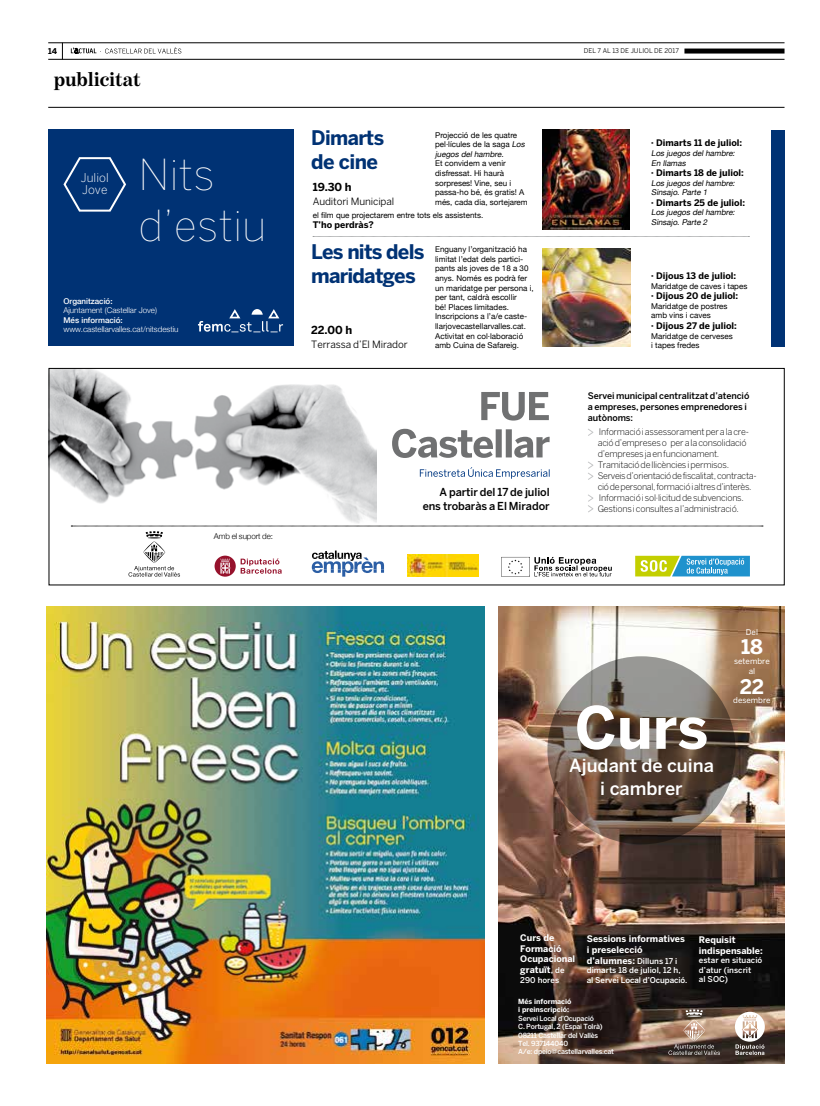
<style>
.page{position:relative;width:820px;height:1106px;background:#fff}
.page>*{position:absolute;margin:0;border:0;box-sizing:border-box;transform-origin:0 0}
.t1{font:700 57.9px "Benton Sans";color:#fff}
.t2{font:100 42.4px/50.8px "Benton Sans";letter-spacing:.005em;color:#fff}
.t3{font:700 20px/24px "Benton Sans";letter-spacing:-.04em;color:#003274}
.t4{font:700 20px "Benton Modern One";letter-spacing:-.005em;color:#000}
.t5{font:700 20px "Benton Sans";color:#fff}
.t6{font:500 18.1px/22.9px "Benton Sans";color:#fff;text-align:center}
.t7{font:300 12px/12px "Benton Sans";letter-spacing:.005em;color:#fff}
.t8{font:700 11px "Benton Sans";letter-spacing:-.01em;color:#000}
.t9{font:500 10.9px/14.2px "Benton Sans";letter-spacing:-.01em;color:#000;text-align:right}
.t10{font:10px "Benton Sans";letter-spacing:-.01em;color:#000}
.t11{font:300 9px/11px "Benton Sans";letter-spacing:-.025em;color:#000}
.t12{font:700 9px "Benton Sans";color:#000}
.t13{font:700 9px/10.8px "Benton Sans";color:#fff}
.t14{font:500 9px/11px "Benton Sans";letter-spacing:-.01em;color:#000}
.t15{font:8px/9.6px "Helvetica Neue";color:#000}
.t16{font:italic 8px/9.6px "Helvetica Neue";color:#000}
.t17{font:500 8px/9.6px "Benton Sans";color:#fff}
.t18{font:300 8px "Helvetica Neue";color:#fff}
.t19{font:500 8px "Helvetica Neue";color:#fff}
.t20{font:8px/9.6px "Benton Sans";color:#fff;text-align:center}
.t21{font:300 8px "Helvetica Neue";letter-spacing:-.01em;color:#000}
.t22{font:700 8px "Benton Sans";color:#000}
.t23{font:500 7px/8.4px "Benton Sans";letter-spacing:-.03em;color:#fff}
.t24{font:700 7px/8.4px "Benton Sans";color:#fff}
.t25{font:6.5px "Benton Sans";letter-spacing:.005em;color:#000}
.s1{font-style:italic}
.s2{font-weight:500}
.s3{font-weight:500;font-size:8px}
</style>
<div class="page">
<svg style="left:62px;top:44px;width:1px;height:15px"></svg>
<hr style="left:48px;top:107px;width:736px;height:1px;background:#000">
<hr style="left:48px;top:43px;width:736px;height:1px;background:#000">
<hr style="left:48px;top:59px;width:736px;height:1px;background:#000">
<div style="left:684px;top:49px;width:100px;height:5px;background:#000"></div>
<svg style="left:71px;top:47px;width:110px;height:7px"></svg>
<img style="left:47px;top:606px;width:437px;height:457px">
<img style="left:498px;top:606px;width:286px;height:457px">
<svg style="left:547px;top:656px;width:188px;height:188px;background:#695b51"></svg>
<svg style="left:668px;top:1009px;width:51px;height:45px;background:#8c7566"></svg>
<svg style="left:734px;top:1011px;width:30px;height:43px"></svg>
<div style="left:49px;top:129px;width:245px;height:217px;background:#003274"></div>
<div style="left:770px;top:130px;width:14px;height:217px;background:#003274"></div>
<svg style="left:63px;top:157px;width:63px;height:55px"></svg>
<img style="left:542px;top:248px;width:88px;height:99px">
<svg style="left:198px;top:309px;width:85px;height:23px"></svg>
<svg style="left:313px;top:236px;width:436px;height:1px"></svg>
<img style="left:542px;top:130px;width:86px;height:99px">
<img style="left:51px;top:370px;width:326px;height:157px">
<div style="left:49px;top:368px;width:735px;height:217px;border:1px solid #000"></div>
<svg style="left:392px;top:429px;width:157px;height:29px"></svg>
<svg style="left:481px;top:392px;width:67px;height:28px"></svg>
<svg style="left:419px;top:467px;width:130px;height:12px"></svg>
<svg style="left:588px;top:429px;width:6px;height:7px"></svg>
<svg style="left:588px;top:461px;width:6px;height:19px"></svg>
<svg style="left:588px;top:494px;width:6px;height:19px"></svg>
<svg style="left:71px;top:526px;width:691px;height:51px"></svg>
<img style="left:407px;top:554px;width:71px;height:22px">
<p class="t22" style="left:48px;top:46px;width:11px">14</p>
<p class="t25" style="left:583px;top:47px;width:97px">DEL 7 AL 13 DE juliol DE 2017</p>
<h3 class="t4" style="left:54px;top:68px;width:89px">publicitat</h3>
<h3 class="t7" style="left:81px;top:172px;width:30px">Juliol<br>Jove</h3>
<h2 class="t2" style="left:138px;top:149px;width:129px">Nits d’estiu</h2>
<p class="t19" style="left:63px;top:296px;width:51px">Organització:</p>
<p class="t18" style="left:63px;top:305px;width:95px">Ajuntament (Castellar Jove)</p>
<p class="t19" style="left:63px;top:315px;width:61px">Més informació:</p>
<p class="t18" style="left:63px;top:324px;width:116px">www.castellarvalles.cat/nitsdestiu</p>
<p class="t21" style="left:214px;top:531px;width:61px">Amb el suport de:</p>
<h3 class="t3" style="left:311px;top:125px;width:74px">Dimarts de cine</h3>
<h3 class="t8" style="left:312px;top:180px;width:40px">19.30 h</h3>
<p class="t10" style="left:312px;top:195px;width:83px">Auditori Municipal</p>
<h3 class="t3" style="left:311px;top:240px;width:115px">Les nits dels maridatges</h3>
<h3 class="t8" style="left:311px;top:324px;width:43px">22.00 h</h3>
<p class="t10" style="left:311px;top:339px;width:98px">Terrassa d’El Mirador</p>
<p class="t15" style="left:435px;top:130px;width:93px">Projecció de les quatre pel·lícules de la saga <span class="s1">Los juegos del hambre.</span></p>
<p class="t15" style="left:435px;top:159px;width:94px">Et convidem a venir disfressat. Hi haurà sorpreses! Vine, seu i passa-ho bé, és gratis! A més, cada dia, sortejarem</p>
<p class="t15" style="left:312px;top:210px;width:172px">el film que projectarem entre tots els assistents.</p>
<p class="t12" style="left:312px;top:220px;width:63px">T’ho perdràs?</p>
<p class="t15" style="left:435px;top:244px;width:100px">Enguany l’organització ha limitat l’edat dels partici&shy;pants als joves de 18 a 30 anys. Només es podrà fer un maridatge per persona i, per tant, caldrà escollir<br>bé! Places limitades.<br>Inscripcions a l’a/e caste&shy;llarjovecastellarvalles.cat.<br>Activitat en col·laboració amb Cuina de Safareig.</p>
<h3 class="t9" style="left:422px;top:485px;width:128px">A partir del 17 de juliol ens trobaràs a El Mirador</h3>
<p class="t12" style="left:651px;top:138px;width:92px">· Dimarts 11 de juliol:</p>
<p class="t16" style="left:651px;top:148px;width:87px">Los juegos del hambre:<br>En llamas</p>
<p class="t12" style="left:651px;top:167px;width:94px">· Dimarts 18 de juliol:</p>
<p class="t16" style="left:651px;top:178px;width:87px">Los juegos del hambre:<br>Sinsajo. Parte 1</p>
<p class="t12" style="left:651px;top:197px;width:95px">· Dimarts 25 de juliol:</p>
<p class="t16" style="left:651px;top:208px;width:87px">Los juegos del hambre:<br>Sinsajo. Parte 2</p>
<p class="t12" style="left:651px;top:270px;width:86px">· Dijous 13 de juliol:</p>
<p class="t15" style="left:651px;top:281px;width:98px">Maridatge de caves i tapes</p>
<p class="t12" style="left:651px;top:290px;width:88px">· Dijous 20 de juliol:</p>
<p class="t15" style="left:651px;top:301px;width:78px">Maridatge de postres amb vins i caves</p>
<p class="t12" style="left:651px;top:320px;width:87px">· Dijous 27 de juliol:</p>
<p class="t15" style="left:651px;top:331px;width:83px">Maridatge de cerveses i tapes fredes</p>
<p class="t14" style="left:587px;top:390px;width:163px">Servei municipal centralitzat d’atenció a empreses, persones emprenedores i autònoms:</p>
<p class="t11" style="left:597px;top:426px;width:160px">I nformació i assessorament per a la cre&shy;ació d’empreses o per a la consolidació d’empreses ja en funcionament.<br>Tramitació de llicències i permisos.<br>Serveis d’orientació de fiscalitat, contracta&shy;ció de personal, formació i altres d’interès.<br>I nformació i sol·licitud de subvencions.<br>Gestions i consultes a l’administració.</p>
<h1 class="t1" style="left:574px;top:693px;width:135px">Curs</h1>
<h3 class="t6" style="left:569px;top:753px;width:146px">Ajudant de cuina i cambrer</h3>
<p class="t20" style="left:745px;top:627px;width:14px">Del</p>
<h3 class="t5" style="left:740px;top:635px;width:23px">18</h3>
<p class="t20" style="left:733px;top:656px;width:37px">setembre al</p>
<h3 class="t5" style="left:739px;top:674px;width:26px">22</h3>
<p class="t20" style="left:733px;top:695px;width:39px">desembre</p>
<p class="t13" style="left:520px;top:932px;width:56px">Curs de<br>Formació<br>Ocupacional gratuït<span class="s2">,</span> <span class="s3">de</span></p>
<p class="t17" style="left:520px;top:975px;width:40px">290 hores</p>
<p class="t13" style="left:586px;top:933px;width:100px">Sessions informatives i preselecció d’alumnes: <span class="s3">Dilluns 17 i</span></p>
<p class="t17" style="left:586px;top:965px;width:102px">dimarts 18 de juliol, 12 h, al Servei Local d’Ocupació.</p>
<p class="t24" style="left:518px;top:997px;width:55px">Més informació i preinscripció:</p>
<p class="t23" style="left:518px;top:1014px;width:97px">Servei Local d’Ocupació<br>C. Portugal, 2 (Espai Tolrà)<br>08211 Castellar del Vallès<br>Tel. 937144040<br>A/e: dpeio@castellarvalles.cat</p>
<p class="t13" style="left:698px;top:934px;width:65px">Requisit indispensable:</p>
<p class="t17" style="left:698px;top:955px;width:65px">estar en situació d’atur (inscrit<br>al SOC)</p>
</div>
